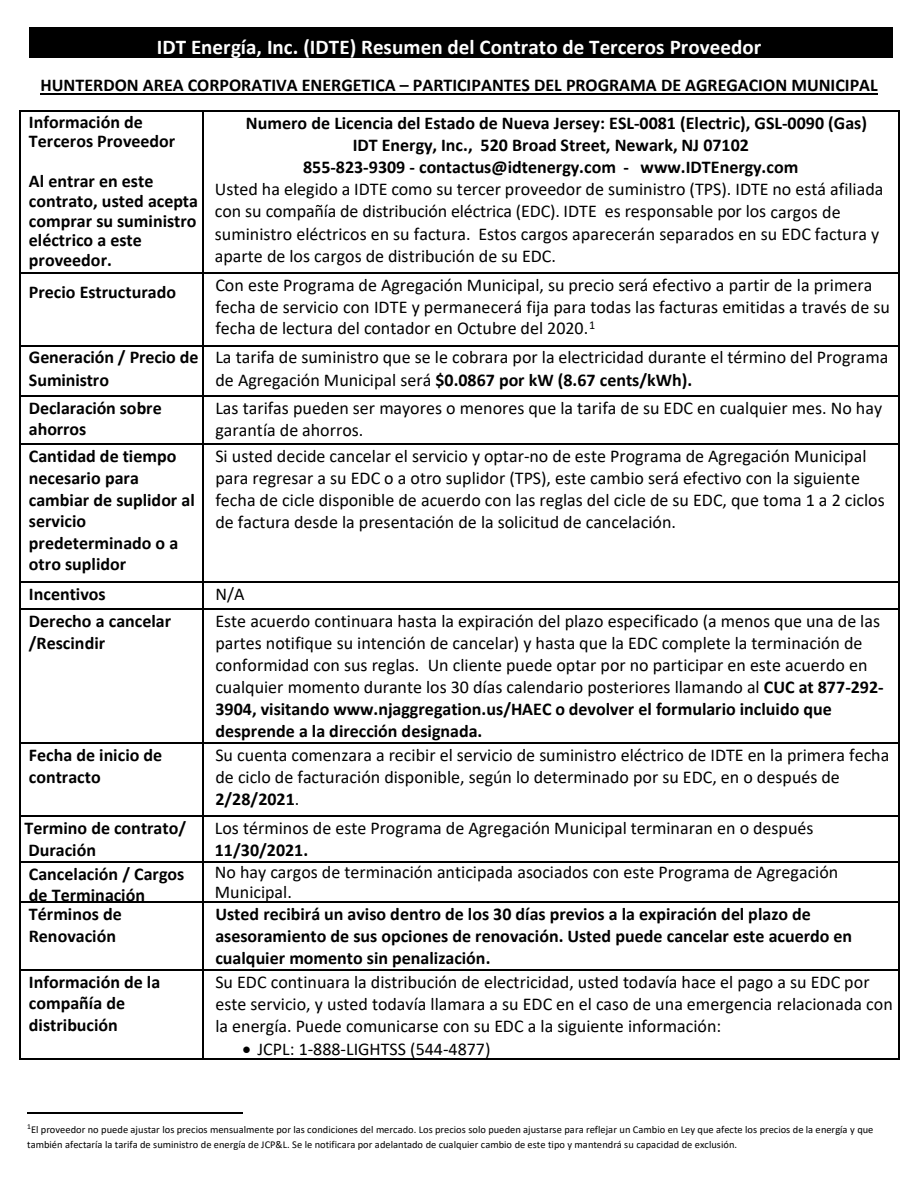
<style>
.page{position:relative;width:918px;height:1188px;background:#fff}
.page>*{position:absolute;margin:0;border:0;box-sizing:border-box;transform-origin:0 0}
.t1{font:700 21px "Calibri";color:#fff}
.t2{font:18px/21.9px "Calibri";color:#000}
.t3{font:700 18px/21.6px "Calibri";color:#000}
.t4{font:10.5px/15.1px "Calibri";color:#000}
.s1{font-weight:700}
</style>
<div class="page">
<div style="left:29px;top:27px;width:864px;height:30px;background:#000"></div>
<hr style="left:41px;top:93px;width:837px;height:1px;background:#000">
<hr style="left:20px;top:110px;width:182px;height:2px;background:#000">
<hr style="left:203px;top:110px;width:695px;height:2px;background:#000">
<hr style="left:19px;top:112px;width:1px;height:160px;background:#000">
<hr style="left:202px;top:112px;width:1px;height:160px;background:#000">
<hr style="left:898px;top:112px;width:2px;height:160px;background:#000">
<hr style="left:20px;top:272px;width:182px;height:1px;background:#000">
<hr style="left:203px;top:272px;width:695px;height:1px;background:#000">
<hr style="left:19px;top:273px;width:1px;height:72px;background:#000">
<hr style="left:202px;top:273px;width:1px;height:72px;background:#000">
<hr style="left:898px;top:273px;width:2px;height:72px;background:#000">
<hr style="left:20px;top:345px;width:182px;height:1px;background:#000">
<hr style="left:203px;top:345px;width:695px;height:1px;background:#000">
<hr style="left:19px;top:346px;width:1px;height:49px;background:#000">
<hr style="left:202px;top:346px;width:1px;height:49px;background:#000">
<hr style="left:898px;top:346px;width:2px;height:49px;background:#000">
<hr style="left:20px;top:395px;width:182px;height:1px;background:#000">
<hr style="left:203px;top:395px;width:695px;height:1px;background:#000">
<hr style="left:19px;top:396px;width:1px;height:48px;background:#000">
<hr style="left:202px;top:396px;width:1px;height:48px;background:#000">
<hr style="left:898px;top:396px;width:2px;height:48px;background:#000">
<hr style="left:20px;top:444px;width:182px;height:1px;background:#000">
<hr style="left:203px;top:444px;width:695px;height:1px;background:#000">
<hr style="left:19px;top:445px;width:1px;height:136px;background:#000">
<hr style="left:202px;top:445px;width:1px;height:136px;background:#000">
<hr style="left:898px;top:445px;width:2px;height:136px;background:#000">
<hr style="left:20px;top:581px;width:182px;height:1px;background:#000">
<hr style="left:203px;top:581px;width:695px;height:1px;background:#000">
<hr style="left:898px;top:582px;width:2px;height:26px;background:#000">
<svg style="left:19px;top:581px;width:1px;height:29px"></svg>
<hr style="left:20px;top:608px;width:182px;height:2px;background:#000">
<svg style="left:202px;top:581px;width:1px;height:29px"></svg>
<hr style="left:203px;top:608px;width:695px;height:2px;background:#000">
<hr style="left:19px;top:610px;width:1px;height:133px;background:#000">
<hr style="left:202px;top:610px;width:1px;height:133px;background:#000">
<hr style="left:898px;top:610px;width:2px;height:133px;background:#000">
<hr style="left:20px;top:743px;width:182px;height:1px;background:#000">
<hr style="left:203px;top:743px;width:695px;height:1px;background:#000">
<hr style="left:19px;top:744px;width:1px;height:71px;background:#000">
<hr style="left:202px;top:744px;width:1px;height:71px;background:#000">
<hr style="left:898px;top:744px;width:2px;height:71px;background:#000">
<hr style="left:20px;top:815px;width:182px;height:1px;background:#000">
<hr style="left:203px;top:815px;width:695px;height:1px;background:#000">
<hr style="left:19px;top:816px;width:1px;height:45px;background:#000">
<hr style="left:202px;top:816px;width:1px;height:45px;background:#000">
<hr style="left:898px;top:816px;width:2px;height:45px;background:#000">
<hr style="left:20px;top:861px;width:182px;height:1px;background:#000">
<hr style="left:203px;top:861px;width:695px;height:1px;background:#000">
<hr style="left:19px;top:862px;width:1px;height:40px;background:#000">
<hr style="left:202px;top:862px;width:1px;height:40px;background:#000">
<hr style="left:898px;top:862px;width:2px;height:40px;background:#000">
<hr style="left:20px;top:902px;width:182px;height:1px;background:#000">
<hr style="left:203px;top:902px;width:695px;height:1px;background:#000">
<hr style="left:19px;top:903px;width:1px;height:66px;background:#000">
<hr style="left:202px;top:903px;width:1px;height:66px;background:#000">
<hr style="left:898px;top:903px;width:2px;height:66px;background:#000">
<hr style="left:20px;top:969px;width:182px;height:2px;background:#000">
<hr style="left:203px;top:969px;width:695px;height:2px;background:#000">
<hr style="left:19px;top:971px;width:1px;height:88px;background:#000">
<hr style="left:20px;top:1059px;width:182px;height:1px;background:#000">
<hr style="left:202px;top:971px;width:1px;height:88px;background:#000">
<hr style="left:203px;top:1059px;width:695px;height:1px;background:#000">
<hr style="left:898px;top:971px;width:2px;height:88px;background:#000">
<hr style="left:27px;top:1112px;width:216px;height:2px;background:#000">
<p class="t1" style="left:157px;top:32px;width:606px">IDT Energía, Inc. (IDTE) Resumen del Contrato de Terceros Proveedor</p>
<p class="t3" style="left:29px;top:66px;width:850px;line-height:36.8px;text-indent:12px">HUNTERDON AREA CORPORATIVA ENERGETICA – PARTICIPANTES DEL PROGRAMA DE AGREGACION MUNICIPAL<br>Información de</p>
<p class="t3" style="left:29px;top:130px;width:148px">Terceros Proveedor</p>
<p class="t3" style="left:29px;top:171px;width:171px;line-height:19.8px">Al entrar en este contrato, usted acepta comprar su suministro eléctrico a este proveedor.</p>
<p class="t3" style="left:246px;top:112px;width:623px">Numero de Licencia del Estado de Nueva Jersey: ESL-0081 (Electric), GSL-0090 (Gas)</p>
<p class="t3" style="left:353px;top:134px;width:398px">IDT Energy, Inc., 520 Broad Street, Newark, NJ 07102</p>
<p class="t3" style="left:303px;top:156px;width:497px">855-823-9309 - contactus@idtenergy.com - www.IDTEnergy.com</p>
<p class="t2" style="left:215px;top:177px;width:670px;line-height:22.5px">Usted ha elegido a IDTE como su tercer proveedor de suministro (TPS). IDTE no está afiliada con su compañía de distribución eléctrica (EDC). IDTE es responsable por los cargos de suministro eléctricos en su factura. Estos cargos aparecerán separados en su EDC factura y aparte de los cargos de distribución de su EDC.</p>
<p class="t3" style="left:29px;top:281px;width:149px">Precio Estructurado</p>
<p class="t2" style="left:215px;top:273px;width:676px">Con este Programa de Agregación Municipal, su precio será efectivo a partir de la primera fecha de servicio con IDTE y permanecerá fija para todas las facturas emitidas a través de su fecha de lectura del contador en Octubre del 2020.<sup>1</sup></p>
<p class="t3" style="left:29px;top:346px;width:171px;line-height:22.2px">Generación / Precio de<br>Suministro</p>
<p class="t2" style="left:215px;top:346px;width:675px">La tarifa de suministro que se le cobrara por la electricidad durante el término del Programa de Agregación Municipal será <span class="s1">$0.0867 por kW (8.67 cents/kWh).</span></p>
<p class="t3" style="left:29px;top:397px;width:134px">Declaración sobre ahorros</p>
<p class="t2" style="left:215px;top:396px;width:668px">Las tarifas pueden ser mayores o menores que la tarifa de su EDC en cualquier mes. No hay garantía de ahorros.</p>
<p class="t3" style="left:29px;top:445px;width:167px">Cantidad de tiempo necesario para cambiar de suplidor al servicio predeterminado o a otro suplidor</p>
<p class="t2" style="left:215px;top:445px;width:671px">Si usted decide cancelar el servicio y optar-no de este Programa de Agregación Municipal para regresar a su EDC o a otro suplidor (TPS), este cambio será efectivo con la siguiente fecha de cicle disponible de acuerdo con las reglas del cicle de su EDC, que toma 1 a 2 ciclos de factura desde la presentación de la solicitud de cancelación.</p>
<p class="t3" style="left:29px;top:583px;width:78px">Incentivos</p>
<p class="t2" style="left:215px;top:582px;width:31px">N/A</p>
<p class="t3" style="left:29px;top:610px;width:144px">Derecho a cancelar /Rescindir</p>
<p class="t2" style="left:215px;top:609px;width:670px">Este acuerdo continuara hasta la expiración del plazo especificado (a menos que una de las partes notifique su intención de cancelar) y hasta que la EDC complete la terminación de conformidad con sus reglas. Un cliente puede optar por no participar en este acuerdo en cualquier momento durante los 30 días calendario posteriores llamando al <span class="s1">CUC at 877-292- 3904, visitando www.njaggregation.us/HAEC o devolver el formulario incluido que desprende a la dirección designada.</span></p>
<p class="t3" style="left:29px;top:744px;width:135px">Fecha de inicio de contracto</p>
<p class="t2" style="left:215px;top:744px;width:676px">Su cuenta comenzara a recibir el servicio de suministro eléctrico de IDTE en la primera fecha de ciclo de facturación disponible, según lo determinado por su EDC, en o después de<br><span class="s1">2/28/2021</span>.</p>
<p class="t3" style="left:24px;top:816px;width:163px">Termino de contrato/<br>Duración</p>
<p class="t2" style="left:215px;top:816px;width:600px">Los términos de este Programa de Agregación Municipal terminaran en o después</p>
<p class="t3" style="left:215px;top:839px;width:95px">11/30/2021.</p>
<p class="t3" style="left:29px;top:863px;width:157px">Cancelación / Cargos de Terminación</p>
<p class="t2" style="left:215px;top:862px;width:625px;line-height:19.8px">No hay cargos de terminación anticipada asociados con este Programa de Agregación<br>Municipal.</p>
<p class="t3" style="left:29px;top:903px;width:94px">Términos de<br>Renovación</p>
<p class="t3" style="left:215px;top:903px;width:638px;line-height:22px">Usted recibirá un aviso dentro de los 30 días previos a la expiración del plazo de asesoramiento de sus opciones de renovación. Usted puede cancelar este acuerdo en cualquier momento sin penalización.</p>
<p class="t3" style="left:29px;top:971px;width:133px">Información de la compañía de distribución</p>
<p class="t2" style="left:215px;top:971px;width:679px">Su EDC continuara la distribución de electricidad, usted todavía hace el pago a su EDC por este servicio, y usted todavía llamara a su EDC en el caso de una emergencia relacionada con la energía. Puede comunicarse con su EDC a la siguiente información:</p>
<p class="t2" style="left:242px;top:1037px;width:250px">• JCPL: 1-888-LIGHTSS (544-4877)</p>
<p class="t4" style="left:27px;top:1121px;width:848px"><sup>1</sup>El proveedor no puede ajustar los precios mensualmente por las condiciones del mercado. Los precios solo pueden ajustarse para reflejar un Cambio en Ley que afecte los precios de la energía y que también afectaría la tarifa de suministro de energía de JCP&amp;L. Se le notificara por adelantado de cualquier cambio de este tipo y mantendrá su capacidad de exclusión.</p>
</div>
